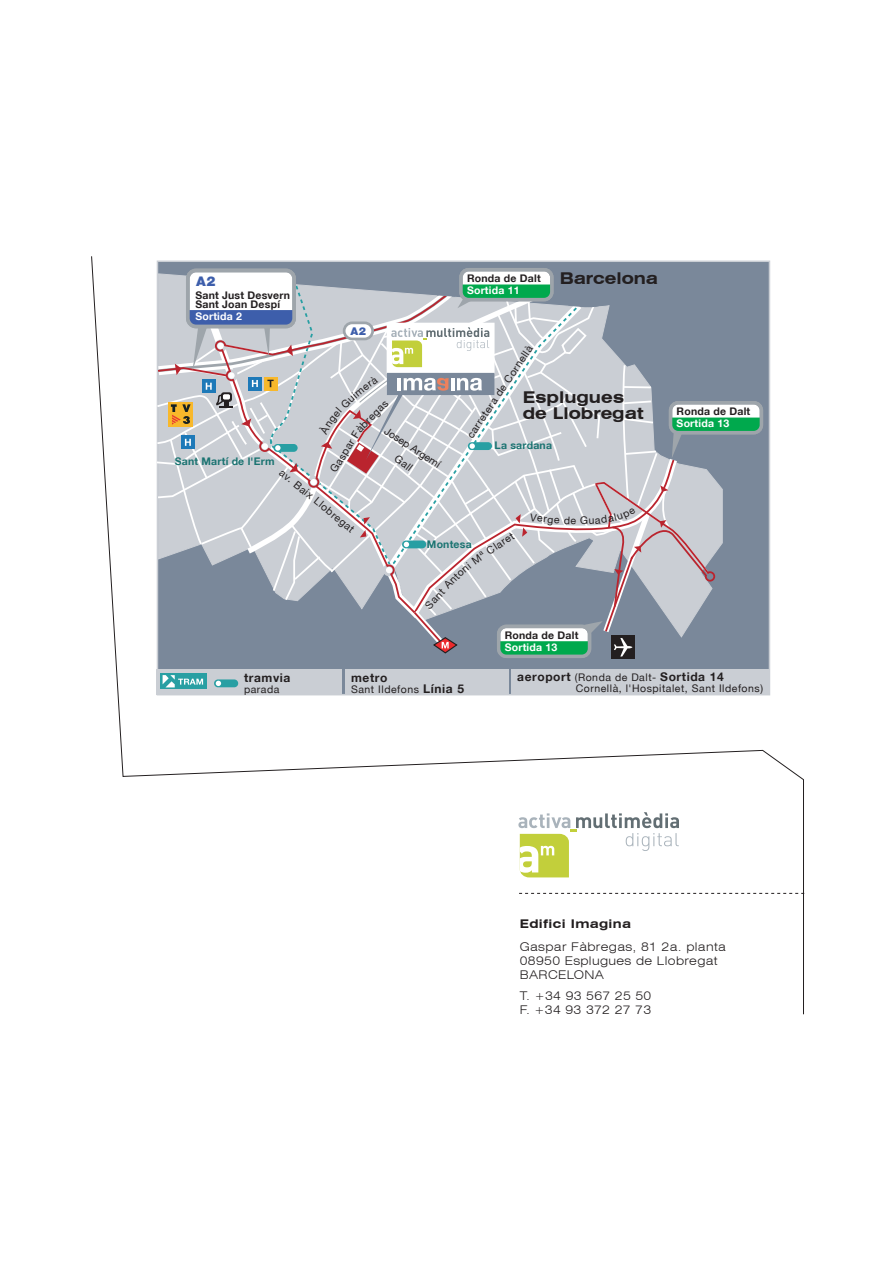
<style>
.page{position:relative;width:893px;height:1263px;background:#fff}
.page>*{position:absolute;margin:0;border:0;box-sizing:border-box;transform-origin:0 0}
.t1{font:700 expanded 16.35px/16.4px "Swiss 721 BT";color:#231f20}
.t2{font:900 13.5px "Helvetica Neue";color:#3d5eab}
.t3{font:300 expanded 12px/14.2px "Swiss 721 BT";letter-spacing:.03em;color:#231f20}
.t4{font:700 12px "Helvetica Neue";letter-spacing:.05em;color:#231f20}
.t5{font:700 expanded 12px "Swiss 721 BT";letter-spacing:.03em;color:#231f20}
.t6{font:900 10.8px "Helvetica Neue";color:#3d5eab}
.t7{font:10.5px "Helvetica Neue";letter-spacing:.05em;color:#231f20}
.t8{font:700 10.5px/9.3px "Helvetica Neue";letter-spacing:.02em;color:#231f20}
.t9{font:700 10.5px "Helvetica Neue";letter-spacing:.02em;color:#fff}
.t10{font:700 10.5px "Helvetica Neue";letter-spacing:.02em;color:#1a7371}
.s1{font-weight:700;font-size:12px}
.s2{font-weight:400;font-size:10.5px}
</style>
<div class="page">
<svg style="left:91px;top:256px;width:712px;height:638px"></svg>
<div style="left:157px;top:261px;width:612px;height:434px;background:#7a889a"></div>
<div style="left:157px;top:670px;width:185px;height:25px;background:#caced4"></div>
<div style="left:511px;top:670px;width:257px;height:25px;background:#caced4"></div>
<div style="left:344px;top:670px;width:164px;height:25px;background:#caced4"></div>
<svg style="left:160px;top:673px;width:47px;height:16px"></svg>
<svg style="left:163px;top:675px;width:40px;height:12px"></svg>
<div style="left:214px;top:679px;width:24px;height:8px;background:#289fa3;border-radius:4px"></div>
<svg style="left:216px;top:681px;width:5px;height:5px"></svg>
<svg style="left:518px;top:812px;width:161px;height:65px"></svg>
<svg style="left:150px;top:266px;width:613px;height:394px"></svg>
<p class="t2" style="left:196px;top:273px;width:21px">A2</p>
<p class="t8" style="left:195px;top:291px;width:96px">Sant Just Desvern<br>Sant Joan Despí</p>
<p class="t9" style="left:195px;top:310px;width:48px">Sortida 2</p>
<p class="t6" style="left:350px;top:324px;width:17px">A2</p>
<p class="t7" style="left:353px;top:426px;width:43px;rotate:-46deg">àbregas</p>
<p class="t7" style="left:389px;top:424px;width:66px;rotate:33deg">Josep Argemí</p>
<p class="t7" style="left:327px;top:468px;width:48px;rotate:-58deg">Gaspar F</p>
<p class="t7" style="left:400px;top:452px;width:21px;rotate:38deg">Gall</p>
<p class="t10" style="left:175px;top:455px;width:101px">Sant Martí de l'Erm</p>
<p class="t7" style="left:285px;top:466px;width:95px;rotate:40deg">av. Baix Llobregat</p>
<p class="t8" style="left:467px;top:274px;width:75px">Ronda de Dalt</p>
<p class="t9" style="left:467px;top:284px;width:54px">Sortida 11</p>
<h1 class="t1" style="left:559px;top:270px;width:100px">Barcelona</h1>
<p class="t7" style="left:464px;top:433px;width:111px;rotate:-56deg">carretera de Cornellà</p>
<h1 class="t1" style="left:522px;top:389px;width:123px">Esplugues de Llobregat</h1>
<p class="t10" style="left:494px;top:439px;width:59px">La sardana</p>
<p class="t10" style="left:427px;top:538px;width:46px">Montesa</p>
<p class="t7" style="left:484px;top:546px;width:22px;rotate:-33deg">Clar</p>
<p class="t8" style="left:676px;top:407px;width:75px">Ronda de Dalt</p>
<p class="t9" style="left:676px;top:417px;width:54px">Sortida 13</p>
<p class="t8" style="left:504px;top:630px;width:75px">Ronda de Dalt</p>
<p class="t9" style="left:504px;top:640px;width:54px">Sortida 13</p>
<p class="t4" style="left:244px;top:670px;width:48px">tramvia</p>
<p class="t7" style="left:244px;top:683px;width:37px">parada</p>
<p class="t4" style="left:351px;top:670px;width:38px">metro</p>
<p class="t7" style="left:351px;top:683px;width:114px">Sant Ildefons <span class="s1">Línia 5</span></p>
<p class="t4" style="left:517px;top:669px;width:208px">aeroport <span class="s2">(Ronda de Dalt-</span> Sortida 14</p>
<p class="t7" style="left:575px;top:682px;width:189px">Cornellà, l'Hospitalet, Sant Ildefons)</p>
<p class="t5" style="left:520px;top:917px;width:113px">Edifici Imagina</p>
<p class="t3" style="left:520px;top:939px;width:207px">Gaspar Fàbregas, 81 2a. planta<br>08950 Esplugues de Llobregat<br>BARCELONA</p>
<p class="t3" style="left:520px;top:989px;width:133px">T. +34 93 567 25 50<br>F. +34 93 372 27 73</p>
</div>
